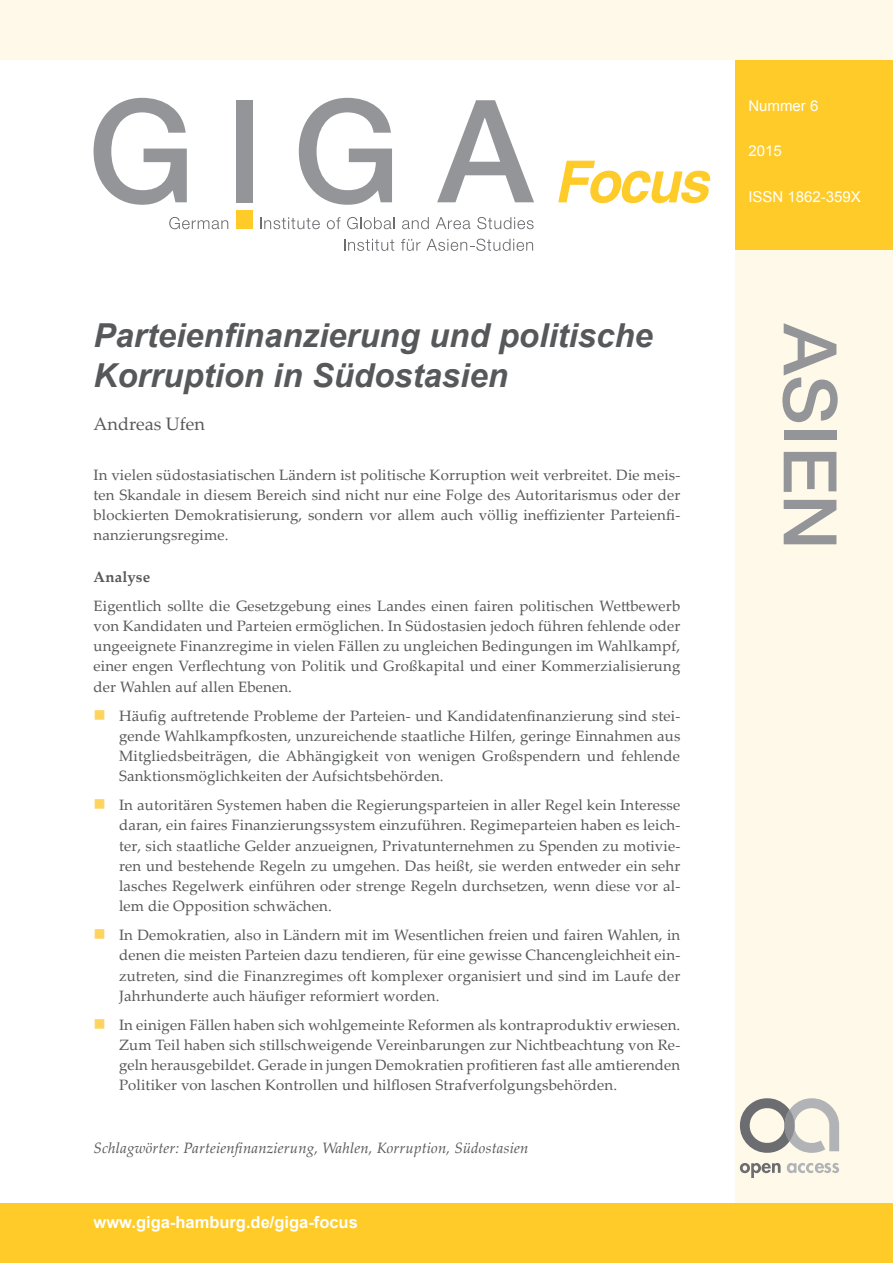
<style>
.page{position:relative;width:893px;height:1263px;background:#fff}
.page>*{position:absolute;margin:0;border:0;box-sizing:border-box;transform-origin:0 0}
.foc__1__seite_titel{font:italic 700 33px/39.6px "Arial";color:#57585a}
.foc__1__seite_autor{font:18px "Palatino Linotype";color:#57585a}
.foc__text_fusszeile{font:700 16.5px "Arial";color:#fff}
.foc__1__seite_aufzae{font:15px/20.2px "Palatino Linotype";letter-spacing:.01em;color:#57585a;text-align:justify}
.foc__1__seite_fliess{font:15px/20.2px "Palatino Linotype";letter-spacing:.01em;color:#57585a;text-align:justify}
.foc__1__seite_schlag{font:italic 15px "Palatino Linotype";letter-spacing:.01em;color:#57585a}
.foc__1__seite_ausgab{font:15px "Arial";color:#fff}
.foc__1__seite_analys{font:700 15px "Palatino Linotype";letter-spacing:.01em;color:#57585a}
</style>
<div class="page">
<div style="left:736px;top:60px;width:157px;height:207px;background:#fecb29"></div>
<div style="left:736px;top:251px;width:157px;height:1012px;background:#fef9e9"></div>
<div style="left:0;top:1203px;width:893px;height:60px;background:#fecb29"></div>
<div style="left:0;top:0;width:893px;height:60px;background:#fef9e9"></div>
<svg style="left:782px;top:323px;width:56px;height:99px"></svg>
<div style="left:784px;top:430px;width:52px;height:10px;background:#939598"></div>
<svg style="left:784px;top:452px;width:52px;height:40px"></svg>
<svg style="left:784px;top:500px;width:52px;height:44px"></svg>
<svg style="left:344px;top:239px;width:50px;height:12px"></svg>
<svg style="left:401px;top:239px;width:132px;height:12px"></svg>
<svg style="left:169px;top:217px;width:59px;height:12px"></svg>
<svg style="left:260px;top:217px;width:60px;height:12px"></svg>
<svg style="left:327px;top:217px;width:14px;height:12px"></svg>
<svg style="left:347px;top:217px;width:47px;height:12px"></svg>
<svg style="left:402px;top:217px;width:27px;height:12px"></svg>
<svg style="left:436px;top:217px;width:34px;height:12px"></svg>
<svg style="left:477px;top:217px;width:57px;height:12px"></svg>
<div style="left:236px;top:100px;width:17px;height:102px;background:#939598"></div>
<svg style="left:94px;top:98px;width:93px;height:107px"></svg>
<svg style="left:299px;top:98px;width:93px;height:107px"></svg>
<svg style="left:437px;top:100px;width:97px;height:102px"></svg>
<div style="left:236px;top:211px;width:17px;height:18px;background:#fecb29"></div>
<svg style="left:558px;top:161px;width:153px;height:42px"></svg>
<svg style="left:740px;top:1098px;width:99px;height:55px"></svg>
<svg style="left:740px;top:1163px;width:41px;height:15px"></svg>
<svg style="left:787px;top:1163px;width:52px;height:10px"></svg>
<p class="foc__1__seite_titel" style="left:94px;top:317px;width:561px">Parteienfinanzierung und politische<br>Korruption in Südostasien</p>
<p class="foc__1__seite_autor" style="left:94px;top:411px;width:113px">Andreas Ufen</p>
<p class="foc__1__seite_fliess" style="left:94px;top:464px;width:588px">In vielen südostasiatischen Ländern ist politische Korruption weit verbreitet. Die meis&shy;ten Skandale in diesem Bereich sind nicht nur eine Folge des Autoritarismus oder der blockierten Demokratisierung, sondern vor allem auch völlig ineffizienter Parteienfi&shy;nanzierungsregime.</p>
<p class="foc__1__seite_analys" style="left:94px;top:566px;width:58px">Analyse</p>
<p class="foc__1__seite_fliess" style="left:94px;top:595px;width:588px">Eigentlich sollte die Gesetzgebung eines Landes einen fairen politischen Wettbewerb von Kandidaten und Parteien ermöglichen. In Südostasien jedoch führen fehlende oder ungeeignete Finanzregime in vielen Fällen zu ungleichen Bedingungen im Wahlkampf, einer engen Verflechtung von Politik und Großkapital und einer Kommerzialisierung der Wahlen auf allen Ebenen.</p>
<p class="foc__1__seite_aufzae" style="left:119px;top:705px;width:563px">Häufig auftretende Probleme der Parteien- und Kandidatenfinanzierung sind stei&shy;gende Wahlkampfkosten, unzureichende staatliche Hilfen, geringe Einnahmen aus Mitgliedsbeiträgen, die Abhängigkeit von wenigen Großspendern und fehlende Sanktionsmöglichkeiten der Aufsichtsbehörden.</p>
<p class="foc__1__seite_aufzae" style="left:119px;top:794px;width:563px">In autoritären Systemen haben die Regierungsparteien in aller Regel kein Interesse daran, ein faires Finanzierungssystem einzuführen. Regimeparteien haben es leich&shy;ter, sich staatliche Gelder anzueignen, Privatunternehmen zu Spenden zu motivie&shy;ren und bestehende Regeln zu umgehen. Das heißt, sie werden entweder ein sehr lasches Regelwerk einführen oder strenge Regeln durchsetzen, wenn diese vor al&shy;lem die Opposition schwächen.</p>
<p class="foc__1__seite_aufzae" style="left:119px;top:924px;width:563px">In Demokratien, also in Ländern mit im Wesentlichen freien und fairen Wahlen, in denen die meisten Parteien dazu tendieren, für eine gewisse Chancengleichheit ein&shy;zutreten, sind die Finanzregimes oft komplexer organisiert und sind im Laufe der Jahrhunderte auch häufiger reformiert worden.</p>
<p class="foc__1__seite_aufzae" style="left:119px;top:1014px;width:563px">In einigen Fällen haben sich wohlgemeinte Reformen als kontraproduktiv erwiesen.<br>Zum Teil haben sich stillschweigende Vereinbarungen zur Nichtbeachtung von Re&shy;geln herausgebildet. Gerade in jungen Demokratien profitieren fast alle amtierenden Politiker von laschen Kontrollen und hilflosen Strafverfolgungsbehörden.</p>
<p class="foc__1__seite_schlag" style="left:94px;top:1137px;width:436px">Schlagwörter: Parteienfinanzierung, Wahlen, Korruption, Südostasien</p>
<p class="foc__text_fusszeile" style="left:94px;top:1211px;width:266px">www.giga-hamburg.de/giga-focus</p>
<p class="foc__1__seite_ausgab" style="left:748px;top:96px;width:72px">Nummer 6</p>
<p class="foc__1__seite_ausgab" style="left:748px;top:141px;width:35px">2015</p>
<p class="foc__1__seite_ausgab" style="left:748px;top:187px;width:114px">ISSN 1862-359X</p>
</div>
